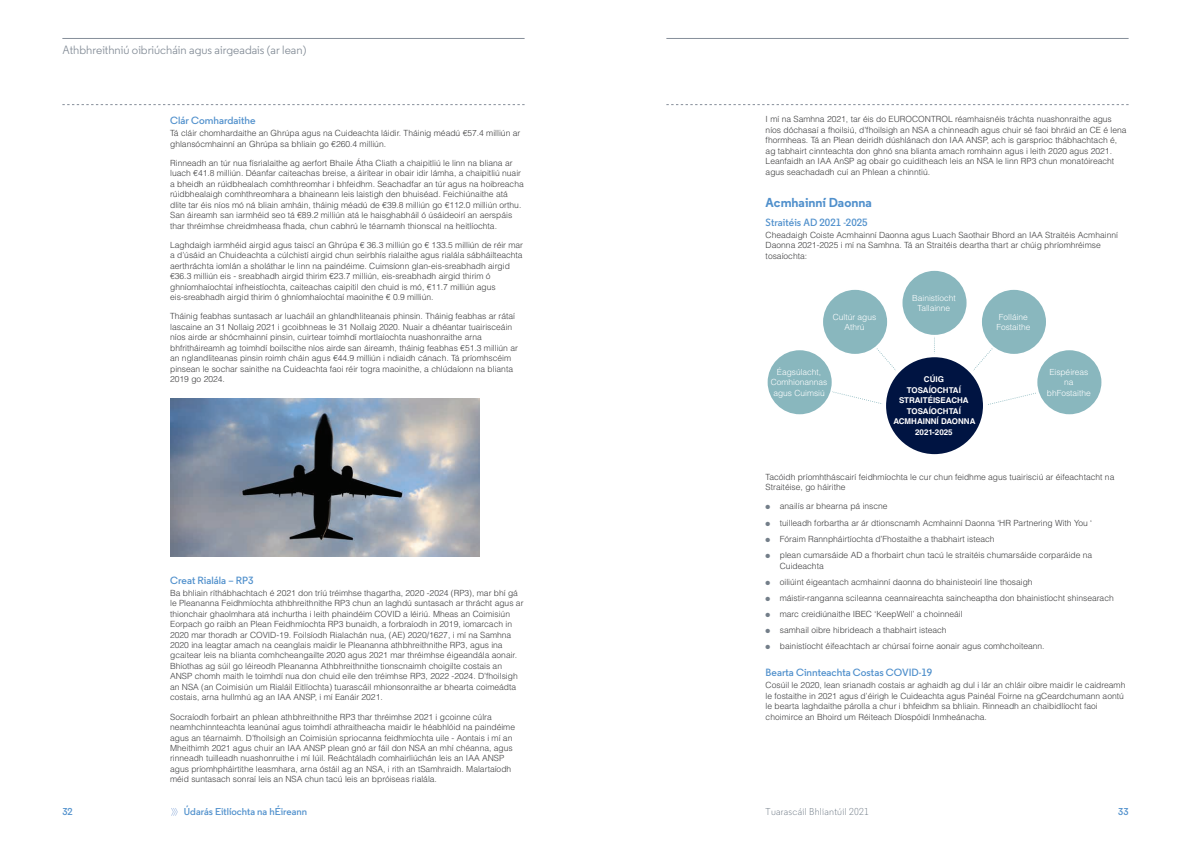
<style>
.page{position:relative;width:1191px;height:842px;background:#fff}
.page>*{position:absolute;margin:0;border:0;box-sizing:border-box;transform-origin:0 0}
.t1{font:700 13px "Regular";color:#5090cc}
.t2{font:12px "Regular";color:#7f8893}
.t3{font:600 10.5px "Regular";color:#5090cc}
.t4{font:600 10px "Regular";color:#5090cc}
.t5{font:300 10px "Regular";letter-spacing:.025em;color:#687480}
.t6{font:300 8.5px/10.5px "Helvetica LT Std";color:#3e3e3f}
.t7{font:300 8.4px/10.6px "Helvetica LT Std";color:#fff;text-align:center}
.t8{font:700 8px/10.6px "Helvetica LT Std";color:#fff;text-align:center}
.s1{color:#737e89}
</style>
<div class="page">
<svg style="left:62px;top:104px;width:462px;height:1px"></svg>
<svg style="left:666px;top:104px;width:462px;height:1px"></svg>
<hr style="left:62px;top:38px;width:462px;height:1px;background:#868e99">
<hr style="left:666px;top:38px;width:462px;height:1px;background:#868e99">
<svg style="left:171px;top:808px;width:7px;height:8px"></svg>
<svg style="left:934px;top:337px;width:1px;height:15px"></svg>
<svg style="left:876px;top:348px;width:20px;height:23px"></svg>
<svg style="left:973px;top:348px;width:20px;height:23px"></svg>
<svg style="left:988px;top:392px;width:48px;height:13px"></svg>
<svg style="left:832px;top:391px;width:50px;height:13px"></svg>
<div style="left:884px;top:355px;width:101px;height:101px;background:#001442;border-radius:50%"></div>
<div style="left:882px;top:353px;width:105px;height:105px;border:4px solid #fff;border-radius:50%"></div>
<div style="left:766px;top:349px;width:66px;height:66px;background:#89b7be;border-radius:50%"></div>
<div style="left:765px;top:348px;width:68px;height:68px;border:2px solid #fff;border-radius:50%"></div>
<div style="left:822px;top:289px;width:66px;height:66px;background:#89b7be;border-radius:50%"></div>
<div style="left:821px;top:288px;width:68px;height:68px;border:2px solid #fff;border-radius:50%"></div>
<div style="left:901px;top:270px;width:66px;height:66px;background:#89b7be;border-radius:50%"></div>
<div style="left:900px;top:269px;width:68px;height:68px;border:2px solid #fff;border-radius:50%"></div>
<div style="left:981px;top:289px;width:66px;height:66px;background:#89b7be;border-radius:50%"></div>
<div style="left:980px;top:288px;width:68px;height:68px;border:2px solid #fff;border-radius:50%"></div>
<div style="left:1036px;top:349px;width:66px;height:66px;background:#89b7be;border-radius:50%"></div>
<div style="left:1035px;top:348px;width:68px;height:68px;border:2px solid #fff;border-radius:50%"></div>
<img style="left:170px;top:398px;width:309px;height:159px">
<h2 class="t2" style="left:62px;top:43px;width:245px">Athbhreithniú oibriúcháin agus airgeadais (ar lean)</h2>
<p class="t3" style="left:170px;top:114px;width:87px">Clár Comhardaithe</p>
<p class="t6" style="left:170px;top:128px;width:352px">Tá cláir chomhardaithe an Ghrúpa agus na Cuideachta láidir. Tháinig méadú €57.4 milliún ar ghlansócmhainní an Ghrúpa sa bhliain go €260.4 milliún.</p>
<p class="t6" style="left:170px;top:157px;width:355px">Rinneadh an túr nua físrialaithe ag aerfort Bhaile Átha Cliath a chaipitliú le linn na bliana ar luach €41.8 milliún. Déanfar caiteachas breise, a áirítear in obair idir lámha, a chaipitliú nuair a bheidh an rúidbhealach comhthreomhar i bhfeidhm. Seachadfar an túr agus na hoibreacha rúidbhealaigh comhthreomhara a bhaineann leis laistigh den bhuiséad. Feichiúnaithe atá dlite tar éis níos mó ná bliain amháin, tháinig méadú de €39.8 milliún go €112.0 milliún orthu.<br>San áireamh san iarmhéid seo tá €89.2 milliún atá le haisghabháil ó úsáideoirí an aerspáis thar thréimhse chreidmheasa fhada, chun cabhrú le téarnamh thionscal na heitlíochta.</p>
<p class="t6" style="left:170px;top:239px;width:354px">Laghdaigh iarmhéid airgid agus taiscí an Ghrúpa € 36.3 milliún go € 133.5 milliún de réir mar a d’úsáid an Chuideachta a cúlchistí airgid chun seirbhís rialaithe agus rialála sábháilteachta aerthráchta iomlán a sholáthar le linn na paindéime. Cuimsíonn glan-eis-sreabhadh airgid €36.3 milliún eis - sreabhadh airgid thirim €23.7 milliún, eis-sreabhadh airgid thirim ó ghníomhaíochtaí infheistíochta, caiteachas caipitil den chuid is mó, €11.7 milliún agus eis-sreabhadh airgid thirim ó ghníomhaíochtaí maoinithe € 0.9 milliún.</p>
<p class="t6" style="left:170px;top:311px;width:349px">Tháinig feabhas suntasach ar luacháil an ghlandhliteanais phinsin. Tháinig feabhas ar rátaí lascaine an 31 Nollaig 2021 i gcoibhneas le 31 Nollaig 2020. Nuair a dhéantar tuairisceáin níos airde ar shócmhainní pinsin, cuirtear toimhdí mortlaíochta nuashonraithe arna bhfritháireamh ag toimhdí boilscithe níos airde san áireamh, tháinig feabhas €51.3 milliún ar an nglandliteanas pinsin roimh cháin agus €44.9 milliún i ndiaidh cánach. Tá príomhscéim pinsean le sochar sainithe na Cuideachta faoi réir togra maoinithe, a chlúdaíonn na blianta 2019 go 2024.</p>
<p class="t3" style="left:170px;top:573px;width:85px">Creat Rialála – RP3</p>
<p class="t6" style="left:170px;top:587px;width:355px">Ba bhliain ríthábhachtach é 2021 don tríú tréimhse thagartha, 2020 -2024 (RP3), mar bhí gá le Pleananna Feidhmíochta athbhreithnithe RP3 chun an laghdú suntasach ar thrácht agus ar thionchair ghaolmhara atá inchurtha i leith phaindéim COVID a léiriú. Mheas an Coimisiún Eorpach go raibh an Plean Feidhmíochta RP3 bunaidh, a forbraíodh in 2019, iomarcach in 2020 mar thoradh ar COVID-19. Foilsíodh Rialachán nua, (AE) 2020/1627, i mí na Samhna 2020 ina leagtar amach na ceanglais maidir le Pleananna athbhreithnithe RP3, agus ina gcaitear leis na blianta comhcheangailte 2020 agus 2021 mar thréimhse éigeandála aonair.<br>Bhíothas ag súil go léireodh Pleananna Athbhreithnithe tionscnaimh choigilte costais an ANSP chomh maith le toimhdí nua don chuid eile den tréimhse RP3, 2022 -2024. D’fhoilsigh an NSA (an Coimisiún um Rialáil Eitlíochta) tuarascáil mhionsonraithe ar bhearta coimeádta costais, arna hullmhú ag an IAA ANSP, i mí Eanáir 2021.</p>
<p class="t6" style="left:170px;top:711px;width:346px">Socraíodh forbairt an phlean athbhreithnithe RP3 thar thréimhse 2021 i gcoinne cúlra neamhchinnteachta leanúnaí agus toimhdí athraitheacha maidir le héabhlóid na paindéime agus an téarnaimh. D’fhoilsigh an Coimisiún spriocanna feidhmíochta uile - Aontais i mí an Mheithimh 2021 agus chuir an IAA ANSP plean gnó ar fáil don NSA an mhí chéanna, agus rinneadh tuilleadh nuashonruithe i mí Iúil. Reáchtáladh comhairliúchán leis an IAA ANSP agus príomhpháirtithe leasmhara, arna óstáil ag an NSA, i rith an tSamhraidh. Malartaíodh méid suntasach sonraí leis an NSA chun tacú leis an bpróiseas rialála.</p>
<p class="t6" style="left:765px;top:114px;width:362px">I mí na Samhna 2021, tar éis do EUROCONTROL réamhaisnéis tráchta nuashonraithe agus níos dóchasaí a fhoilsiú, d’fhoilsigh an NSA a chinneadh agus chuir sé faoi bhráid an CE é lena fhormheas. Tá an Plean deiridh dúshlánach don IAA ANSP, ach is garsprioc thábhachtach é, ag tabhairt cinnteachta don ghnó sna blianta amach romhainn agus i leith 2020 agus 2021.<br>Leanfaidh an IAA AnSP ag obair go cuiditheach leis an NSA le linn RP3 chun monatóireacht agus seachadadh cuí an Phlean a chinntiú.</p>
<h1 class="t1" style="left:765px;top:194px;width:108px">Acmhainní Daonna</h1>
<p class="t3" style="left:765px;top:216px;width:104px">Straitéis AD 2021 -2025</p>
<p class="t6" style="left:765px;top:229px;width:354px">Cheadaigh Coiste Acmhainní Daonna agus Luach Saothair Bhord an IAA Straitéis Acmhainní<br>Daonna 2021-2025 i mí na Samhna. Tá an Straitéis deartha thart ar chúig phríomhréimse tosaíochta:</p>
<p class="t7" style="left:833px;top:311px;width:45px">Cultúr agus<br>Athrú</p>
<p class="t7" style="left:771px;top:366px;width:58px">Éagsúlacht,<br>Comhionannas agus Cuimsiú</p>
<p class="t7" style="left:912px;top:292px;width:45px">Bainistíocht<br>Tallainne</p>
<p class="t8" style="left:893px;top:374px;width:84px">CÚIG<br>TOSAÍOCHTAÍ<br>STRAITÉISEACHA<br>TOSAÍOCHTAÍ<br>ACMHAINNÍ DAONNA<br>2021-2025</p>
<p class="t7" style="left:996px;top:311px;width:36px">Folláine<br>Fostaithe</p>
<p class="t7" style="left:1047px;top:366px;width:45px">Eispéireas na bhFostaithe</p>
<p class="t6" style="left:765px;top:472px;width:350px">Tacóidh príomhtháscairí feidhmíochta le cur chun feidhme agus tuairisciú ar éifeachtacht na<br>Straitéise, go háirithe</p>
<p class="t6" style="left:765px;top:501px;width:124px"><span class="s1">●</span> anailís ar bhearna pá inscne</p>
<p class="t6" style="left:765px;top:517px;width:328px"><span class="s1">●</span> tuilleadh forbartha ar ár dtionscnamh Acmhainní Daonna ‘HR Partnering With You ‘</p>
<p class="t6" style="left:765px;top:533px;width:230px"><span class="s1">●</span> Fóraim Rannpháirtíochta d’Fhostaithe a thabhairt isteach</p>
<p class="t6" style="left:780px;top:550px;width:314px;text-indent:-14px"><span class="s1">●</span> plean cumarsáide AD a fhorbairt chun tacú le straitéis chumarsáide corparáide na<br>Cuideachta</p>
<p class="t6" style="left:765px;top:576px;width:268px"><span class="s1">●</span> oiliúint éigeantach acmhainní daonna do bhainisteoirí líne thosaigh</p>
<p class="t6" style="left:765px;top:592px;width:350px"><span class="s1">●</span> máistir-ranganna scileanna ceannaireachta saincheaptha don bhainistíocht shinsearach</p>
<p class="t6" style="left:765px;top:609px;width:198px"><span class="s1">●</span> marc creidiúnaithe IBEC ‘KeepWell’ a choinneáil</p>
<p class="t6" style="left:765px;top:625px;width:182px"><span class="s1">●</span> samhail oibre hibrideach a thabhairt isteach</p>
<p class="t6" style="left:765px;top:641px;width:280px"><span class="s1">●</span> bainistíocht éifeachtach ar chúrsaí foirne aonair agus comhchoiteann.</p>
<p class="t3" style="left:765px;top:666px;width:168px">Bearta Cinnteachta Costas COVID-19</p>
<p class="t6" style="left:765px;top:680px;width:361px">Cosúil le 2020, lean srianadh costais ar aghaidh ag dul i lár an chláir oibre maidir le caidreamh le fostaithe in 2021 agus d’éirigh le Cuideachta agus Painéal Foirne na gCeardchumann aontú le bearta laghdaithe párolla a chur i bhfeidhm sa bhliain. Rinneadh an chaibidlíocht faoi choimirce an Bhoird um Réiteach Díospóidí Inmheánacha.</p>
<p class="t4" style="left:62px;top:806px;width:12px">32</p>
<p class="t4" style="left:184px;top:806px;width:125px">Údarás Eitlíochta na hÉireann</p>
<p class="t5" style="left:765px;top:806px;width:105px">Tuarascáil Bhliantúil 2021</p>
<p class="t4" style="left:1118px;top:806px;width:12px">33</p>
</div>
